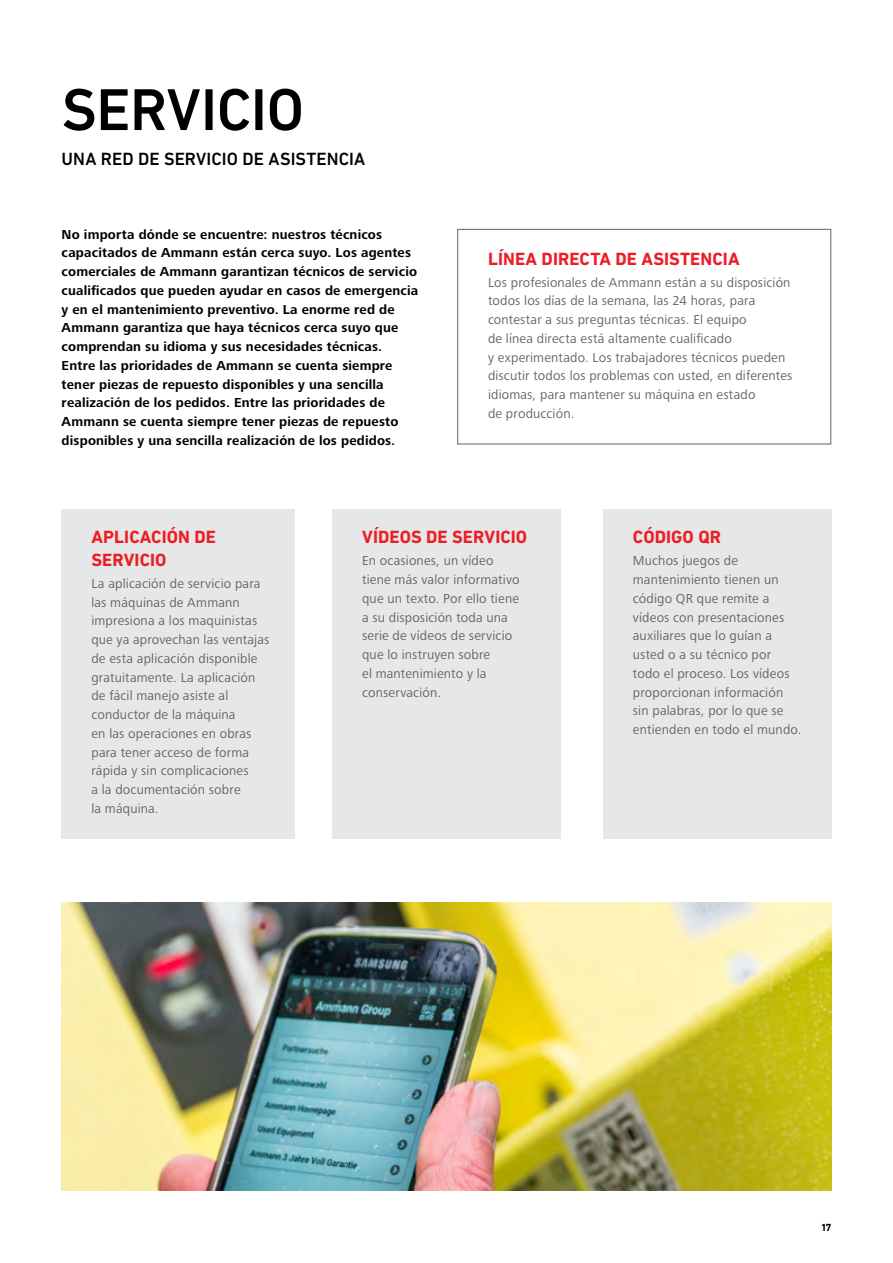
<style>
.page{position:relative;width:893px;height:1263px;background:#fff}
.page>*{position:absolute;margin:0;border:0;box-sizing:border-box;transform-origin:0 0}
.t1{font:500 60px "DIN Next LT Pro";letter-spacing:-.005em;color:#000}
.t2{font:700 18px/22.5px "DIN Next LT Pro";letter-spacing:.005em;color:#ed1d24}
.t3{font:500 18px "DIN Next LT Pro";letter-spacing:.005em;color:#000}
.t4{font:13.5px/18.8px "Frutiger Next LTW1 G";letter-spacing:.01em;color:#636466}
.t5{font:700 13.5px/18.8px "Frutiger Next LTW1 G";letter-spacing:.015em;color:#000}
.t6{font:700 10.5px "DIN Next LT Pro";color:#000}
</style>
<div class="page">
<div style="left:457px;top:229px;width:374px;height:216px;border:1px solid #707575"></div>
<div style="left:62px;top:509px;width:233px;height:329px;background:#e6e7e8"></div>
<div style="left:332px;top:509px;width:229px;height:329px;background:#e6e7e8"></div>
<div style="left:603px;top:509px;width:228px;height:329px;background:#e6e7e8"></div>
<img style="left:62px;top:902px;width:769px;height:289px">
<h1 class="t1" style="left:62px;top:75px;width:244px">SERVICIO</h1>
<h2 class="t3" style="left:62px;top:148px;width:305px">UNA RED DE SERVICIO DE ASISTENCIA</h2>
<p class="t5" style="left:62px;top:225px;width:358px">No importa dónde se encuentre: nuestros técnicos capacitados de Ammann están cerca suyo. Los agentes comerciales de Ammann garantizan técnicos de servicio cualificados que pueden ayudar en casos de emergencia y en el mantenimiento preventivo. La enorme red de Ammann garantiza que haya técnicos cerca suyo que comprendan su idioma y sus necesidades técnicas.<br>Entre las prioridades de Ammann se cuenta siempre tener piezas de repuesto disponibles y una sencilla realización de los pedidos. Entre las prioridades de Ammann se cuenta siempre tener piezas de repuesto disponibles y una sencilla realización de los pedidos.</p>
<h2 class="t2" style="left:488px;top:247px;width:253px">LÍNEA DIRECTA DE ASISTENCIA</h2>
<p class="t4" style="left:488px;top:273px;width:306px">Los profesionales de Ammann están a su disposición todos los días de la semana, las 24 horas, para contestar a sus preguntas técnicas. El equipo<br>de línea directa está altamente cualificado<br>y experimentado. Los trabajadores técnicos pueden discutir todos los problemas con usted, en diferentes idiomas, para mantener su máquina en estado<br>de producción.</p>
<h2 class="t2" style="left:91px;top:526px;width:126px">APLICACIÓN DE<br>SERVICIO</h2>
<p class="t4" style="left:91px;top:574px;width:179px">La aplicación de servicio para las máquinas de Ammann impresiona a los maquinistas que ya aprovechan las ventajas de esta aplicación disponible gratuitamente. La aplicación de fácil manejo asiste al conductor de la máquina<br>en las operaciones en obras para tener acceso de forma rápida y sin complicaciones<br>a la documentación sobre<br>la máquina.</p>
<h2 class="t2" style="left:362px;top:526px;width:167px">VÍDEOS DE SERVICIO</h2>
<p class="t4" style="left:362px;top:552px;width:159px">En ocasiones, un vídeo tiene más valor informativo que un texto. Por ello tiene a su disposición toda una serie de vídeos de servicio que lo instruyen sobre<br>el mantenimiento y la conservación.</p>
<h2 class="t2" style="left:633px;top:526px;width:90px">CÓDIGO QR</h2>
<p class="t4" style="left:633px;top:552px;width:170px">Muchos juegos de mantenimiento tienen un código QR que remite a vídeos con presentaciones auxiliares que lo guían a usted o a su técnico por todo el proceso. Los vídeos proporcionan información sin palabras, por lo que se entienden en todo el mundo.</p>
<p class="t6" style="left:822px;top:1221px;width:11px">17</p>
</div>
